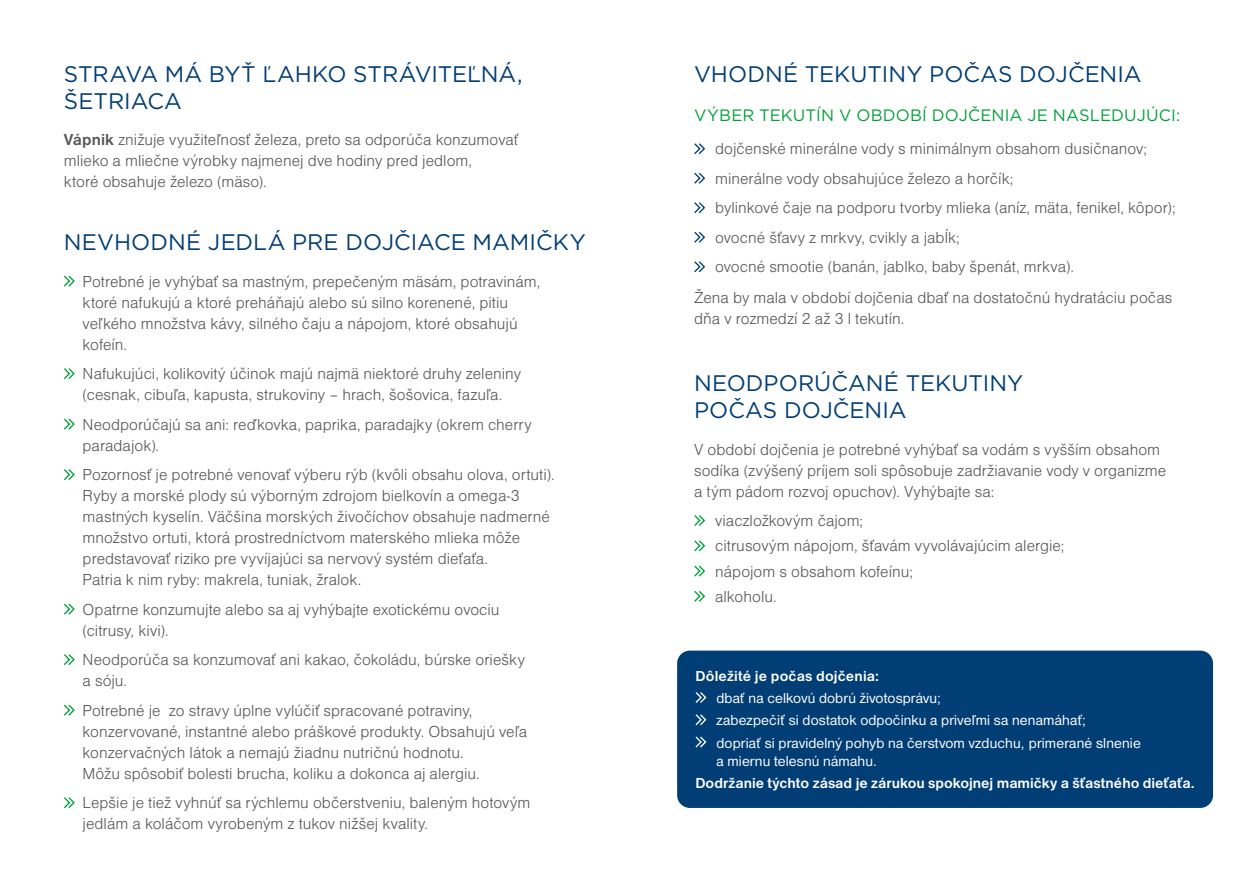
<style>
.page{position:relative;width:1259px;height:893px;background:#fff}
.page>*{position:absolute;margin:0;border:0;box-sizing:border-box;transform-origin:0 0}
.t1{font:22.5px/27px "Gotham";color:#003e75}
.t2{font:16.5px/21px "Nimbus Sans DOT Ligh";color:#575756}
.t3{font:16.5px "Gotham";letter-spacing:.01em;color:#00a13a}
.t4{font:15px/22.2px "Nimbus Sans DOT";letter-spacing:.01em;color:#fff}
.t5{font:700 15px "Nimbus Sans DOT";color:#fff}
.s1{font-family:"Nimbus Sans DOT";font-weight:700}
</style>
<div class="page">
<svg style="left:64px;top:275px;width:11px;height:12px"></svg>
<svg style="left:64px;top:368px;width:11px;height:11px"></svg>
<svg style="left:64px;top:418px;width:11px;height:12px"></svg>
<svg style="left:64px;top:469px;width:11px;height:11px"></svg>
<svg style="left:64px;top:603px;width:11px;height:12px"></svg>
<svg style="left:64px;top:654px;width:11px;height:11px"></svg>
<svg style="left:64px;top:704px;width:11px;height:12px"></svg>
<svg style="left:64px;top:797px;width:11px;height:12px"></svg>
<svg style="left:694px;top:143px;width:11px;height:12px"></svg>
<svg style="left:694px;top:172px;width:11px;height:12px"></svg>
<svg style="left:694px;top:202px;width:11px;height:12px"></svg>
<svg style="left:694px;top:231px;width:11px;height:12px"></svg>
<svg style="left:694px;top:261px;width:11px;height:12px"></svg>
<svg style="left:694px;top:515px;width:11px;height:11px"></svg>
<svg style="left:694px;top:540px;width:11px;height:12px"></svg>
<svg style="left:694px;top:565px;width:11px;height:12px"></svg>
<svg style="left:694px;top:591px;width:11px;height:11px"></svg>
<div style="left:677px;top:651px;width:536px;height:157px;background:#003e75;border-radius:13px"></div>
<svg style="left:695px;top:692px;width:12px;height:11px"></svg>
<svg style="left:695px;top:714px;width:12px;height:12px"></svg>
<svg style="left:695px;top:736px;width:12px;height:12px"></svg>
<h1 class="t1" style="left:64px;top:60px;width:460px">STRAVA MÁ BYŤ ĽAHKO STRÁVITEĽNÁ,<br>ŠETRIACA</h1>
<p class="t2" style="left:64px;top:129px;width:456px"><span class="s1">Vápnik</span> znižuje využiteľnosť železa, preto sa odporúča konzumovať mlieko a mliečne výrobky najmenej dve hodiny pred jedlom,<br>ktoré obsahuje železo (mäso).</p>
<h1 class="t1" style="left:64px;top:229px;width:523px">NEVHODNÉ JEDLÁ PRE DOJČIACE MAMIČKY</h1>
<p class="t2" style="left:83px;top:271px;width:459px">Potrebné je vyhýbať sa mastným, prepečeným mäsám, potravinám, ktoré nafukujú a ktoré preháňajú alebo sú silno korenené, pitiu veľkého množstva kávy, silného čaju a nápojom, ktoré obsahujú kofeín.</p>
<p class="t2" style="left:83px;top:363px;width:440px">Nafukujúci, kolikovitý účinok majú najmä niektoré druhy zeleniny (cesnak, cibuľa, kapusta, strukoviny – hrach, šošovica, fazuľa.</p>
<p class="t2" style="left:83px;top:414px;width:450px">Neodporúčajú sa ani: reďkovka, paprika, paradajky (okrem cherry paradajok).</p>
<p class="t2" style="left:83px;top:464px;width:473px">Pozornosť je potrebné venovať výberu rýb (kvôli obsahu olova, ortuti).<br>Ryby a morské plody sú výborným zdrojom bielkovín a omega-3 mastných kyselín. Väčšina morských živočíchov obsahuje nadmerné množstvo ortuti, ktorá prostredníctvom materského mlieka môže predstavovať riziko pre vyvíjajúci sa nervový systém dieťaťa.<br>Patria k nim ryby: makrela, tuniak, žralok.</p>
<p class="t2" style="left:83px;top:599px;width:418px">Opatrne konzumujte alebo sa aj vyhýbajte exotickému ovociu (citrusy, kivi).</p>
<p class="t2" style="left:83px;top:649px;width:444px">Neodporúča sa konzumovať ani kakao, čokoládu, búrske oriešky a sóju.</p>
<p class="t2" style="left:83px;top:700px;width:446px">Potrebné je zo stravy úplne vylúčiť spracované potraviny, konzervované, instantné alebo práškové produkty. Obsahujú veľa konzervačných látok a nemajú žiadnu nutričnú hodnotu.<br>Môžu spôsobiť bolesti brucha, koliku a dokonca aj alergiu.</p>
<p class="t2" style="left:83px;top:792px;width:449px">Lepšie je tiež vyhnúť sa rýchlemu občerstveniu, baleným hotovým jedlám a koláčom vyrobeným z tukov nižšej kvality.</p>
<h1 class="t1" style="left:694px;top:60px;width:449px">VHODNÉ TEKUTINY POČAS DOJČENIA</h1>
<p class="t3" style="left:694px;top:106px;width:488px">VÝBER TEKUTÍN V OBDOBÍ DOJČENIA JE NASLEDUJÚCI:</p>
<p class="t2" style="left:715px;top:134px;width:462px;line-height:29.5px">dojčenské minerálne vody s minimálnym obsahom dusičnanov; minerálne vody obsahujúce železo a horčík;<br>bylinkové čaje na podporu tvorby mlieka (aníz, mäta, fenikel, kôpor); ovocné šťavy z mrkvy, cvikly a jabĺk;<br>ovocné smootie (banán, jablko, baby špenát, mrkva).</p>
<p class="t2" style="left:694px;top:287px;width:480px">Žena by mala v období dojčenia dbať na dostatočnú hydratáciu počas dňa v rozmedzí 2 až 3 l tekutín.</p>
<h1 class="t1" style="left:694px;top:370px;width:331px">NEODPORÚČANÉ TEKUTINY<br>POČAS DOJČENIA</h1>
<p class="t2" style="left:694px;top:438px;width:473px">V období dojčenia je potrebné vyhýbať sa vodám s vyšším obsahom sodíka (zvýšený príjem soli spôsobuje zadržiavanie vody v organizme a tým pádom rozvoj opuchov). Vyhýbajte sa:</p>
<p class="t2" style="left:715px;top:508px;width:351px;line-height:25.2px">viaczložkovým čajom;<br>citrusovým nápojom, šťavám vyvolávajúcim alergie; nápojom s obsahom kofeínu;<br>alkoholu.</p>
<p class="t5" style="left:695px;top:670px;width:185px">Dôležité je počas dojčenia:</p>
<p class="t4" style="left:716px;top:688px;width:426px">dbať na celkovú dobrú životosprávu;<br>zabezpečiť si dostatok odpočinku a priveľmi sa nenamáhať;<br>dopriať si pravidelný pohyb na čerstvom vzduchu, primerané slnenie</p>
<p class="t4" style="left:716px;top:750px;width:162px">a miernu telesnú námahu.</p>
<p class="t5" style="left:695px;top:777px;width:501px">Dodržanie týchto zásad je zárukou spokojnej mamičky a šťastného dieťaťa.</p>
</div>
